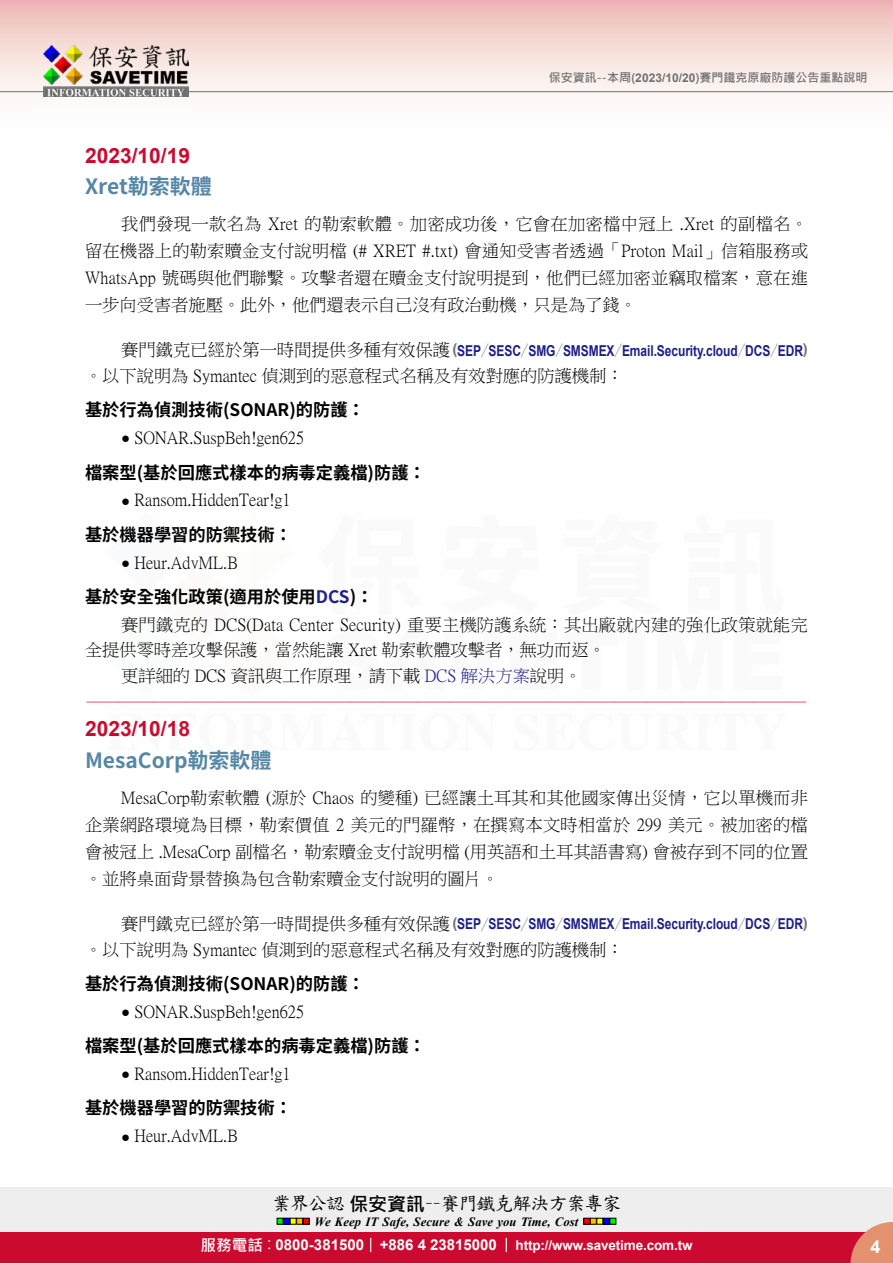
<style>
.page{position:relative;width:893px;height:1263px;background:#fff}
.page>*{position:absolute;margin:0;border:0;box-sizing:border-box;transform-origin:0 0}
.t1{font:700 21px "Arial";color:#cc0a2f}
.t2{font:700 21px "Source Han Sans TW";color:#5687a5}
.t3{font:18.9px "DF Kai Shu SB Estd BF";letter-spacing:-.05em;color:#000}
.t4{font:700 18px "Arial";color:#fff}
.t5{font:17.25px/27px "P Ming Li U";color:#000;text-align:justify}
.t6{font:700 17.25px "Source Han Sans TW";color:#000}
.t7{font:16.5px "DF Kai Shu SB Estd BF";color:#cc0a2f}
.t8{font:700 15px "Arial";letter-spacing:-.005em;color:#1d2088;scale:.8 1}
.t9{font:700 13.5px "Arial";letter-spacing:-.01em;color:#fff}
.t10{font:italic 700 12.6px "Times New Roman";letter-spacing:.005em;color:#000}
.t11{font:700 12px "Microsoft Jheng Hei";color:#727171}
.s1{font-family:"Arial"}
.s2{font-family:"P Ming Li U";font-weight:400;font-size:17.25px;color:#000}
.s3{color:#727171}
.s4{font-family:"Source Han Sans TW";font-weight:800;color:#727171}
.s5{font-family:"Arial";font-size:15px}
.s6{color:#1d2088}
.s7{font-family:"Microsoft Jheng Hei";font-weight:700}
.s8{font-family:"Microsoft Jheng Hei";font-size:15.6px}
.s9{font-family:"Microsoft Jheng Hei";font-weight:400;font-size:15.6px}
.s10{font-size:15px}
</style>
<div class="page">
<div style="left:0;top:1187px;width:893px;height:49px;background:#eee"></div>
<svg style="left:277px;top:1218px;width:32px;height:6px"></svg>
<svg style="left:584px;top:1218px;width:32px;height:6px"></svg>
<div style="left:0;top:1232px;width:893px;height:31px;background:#cc0a2f"></div>
<svg style="left:850px;top:1222px;width:43px;height:41px"></svg>
<svg style="left:370px;top:1238px;width:1px;height:14px"></svg>
<svg style="left:506px;top:1238px;width:1px;height:14px"></svg>
<div style="left:0;top:0;width:893px;height:141px;background:linear-gradient(to bottom,#efc0bb,#fff)"></div>
<hr style="left:0;top:91px;width:893px;height:1px;background:#727171">
<img style="left:44px;top:46px;width:145px;height:51px">
<p class="t11" style="left:549px;top:70px;width:320px">保安資訊--本周(<span class="s1">2023/10/20</span>)賽門鐵克原廠防護公告重點說明</p>
<p class="t1" style="left:85px;top:140px;width:107px">2023/10/19</p>
<p class="t2" style="left:85px;top:175px;width:128px">Xret勒索軟體</p>
<p class="t5" style="left:85px;top:211px;width:725px;text-indent:36px">我們發現一款名為 Xret 的勒索軟體。加密成功後，它會在加密檔中冠上 .Xret 的副檔名。留在機器上的勒索贖金支付說明檔 (# XRET #.txt) 會通知受害者透過「Proton Mail」信箱服務或WhatsApp 號碼與他們聯繫。攻擊者還在贖金支付說明提到，他們已經加密並竊取檔案，意在進一步向受害者施壓。此外，他們還表示自己沒有政治動機，只是為了錢。</p>
<p class="t8" style="left:121px;top:340px;width:860px"><span class="s2">賽門鐵克已經於第一時間提供多種有效保護</span><span class="s3">(</span>SEP<span class="s4">／</span>SESC<span class="s4">／</span>SMG<span class="s4">／</span>SMSMEX<span class="s4">／</span>Email.Security.cloud<span class="s4">／</span>DCS<span class="s4">／</span>EDR<span class="s3">)</span></p>
<p class="t5" style="left:85px;top:362px;width:540px">。以下說明為 Symantec 偵測到的惡意程式名稱及有效對應的防護機制：</p>
<p class="t6" style="left:85px;top:400px;width:281px">基於行為偵測技術(SONAR)的防護：</p>
<p class="t5" style="left:121px;top:424px;width:184px"><span class="s5">●</span> SONAR.SuspBeh!gen625</p>
<p class="t6" style="left:85px;top:462px;width:342px">檔案型(基於回應式樣本的病毒定義檔)防護：</p>
<p class="t5" style="left:121px;top:487px;width:171px"><span class="s5">●</span> Ransom.HiddenTear!g1</p>
<p class="t6" style="left:85px;top:525px;width:209px">基於機器學習的防禦技術：</p>
<p class="t5" style="left:121px;top:549px;width:118px"><span class="s5">●</span> Heur.AdvML.B</p>
<p class="t6" style="left:85px;top:587px;width:290px">基於安全強化政策(適用於使用<span class="s6">DCS</span>)：</p>
<p class="t5" style="left:121px;top:611px;width:688px">賽門鐵克的 DCS(Data Center Security) 重要主機防護系統：其出廠就內建的強化政策就能完</p>
<p class="t5" style="left:85px;top:637px;width:522px">全提供零時差攻擊保護，當然能讓 Xret 勒索軟體攻擊者，無功而返。</p>
<p class="t5" style="left:121px;top:663px;width:462px">更詳細的 DCS 資訊與工作原理，請下載 <span class="s6">DCS 解決方案</span>說明。</p>
<p class="t7" style="left:86px;top:693px;width:723px">-------------------------------------------------------------------------------------------------------------</p>
<p class="t1" style="left:85px;top:714px;width:107px">2023/10/18</p>
<p class="t2" style="left:85px;top:748px;width:188px">MesaCorp勒索軟體</p>
<p class="t5" style="left:85px;top:784px;width:724px;text-indent:36px">MesaCorp勒索軟體 (源於 Chaos 的變種) 已經讓土耳其和其他國家傳出災情，它以單機而非企業網路環境為目標，勒索價值 2 美元的門羅幣，在撰寫本文時相當於 299 美元。被加密的檔會被冠上 .MesaCorp 副檔名，勒索贖金支付說明檔 (用英語和土耳其語書寫) 會被存到不同的位置。並將桌面背景替換為包含勒索贖金支付說明的圖片。</p>
<p class="t8" style="left:121px;top:913px;width:860px"><span class="s2">賽門鐵克已經於第一時間提供多種有效保護</span><span class="s3">(</span>SEP<span class="s4">／</span>SESC<span class="s4">／</span>SMG<span class="s4">／</span>SMSMEX<span class="s4">／</span>Email.Security.cloud<span class="s4">／</span>DCS<span class="s4">／</span>EDR<span class="s3">)</span></p>
<p class="t5" style="left:85px;top:936px;width:540px">。以下說明為 Symantec 偵測到的惡意程式名稱及有效對應的防護機制：</p>
<p class="t6" style="left:85px;top:974px;width:281px">基於行為偵測技術(SONAR)的防護：</p>
<p class="t5" style="left:121px;top:998px;width:184px"><span class="s5">●</span> SONAR.SuspBeh!gen625</p>
<p class="t6" style="left:85px;top:1036px;width:342px">檔案型(基於回應式樣本的病毒定義檔)防護：</p>
<p class="t5" style="left:121px;top:1060px;width:171px"><span class="s5">●</span> Ransom.HiddenTear!g1</p>
<p class="t6" style="left:85px;top:1098px;width:209px">基於機器學習的防禦技術：</p>
<p class="t5" style="left:121px;top:1122px;width:118px"><span class="s5">●</span> Heur.AdvML.B</p>
<p class="t3" style="left:272px;top:1194px;width:351px">業界公認<span class="s7">保安資訊</span>－－賽門鐵克解決方案專家</p>
<p class="t10" style="left:315px;top:1212px;width:265px">We Keep IT Safe, Secure &amp; Save you Time, Cost</p>
<p class="t9" style="left:200px;top:1235px;width:494px"><span class="s8">服務電話</span><span class="s9">：</span><span class="s10">0800-381500 +886 4 23815000</span> http://www.savetime.com.tw</p>
<p class="t4" style="left:870px;top:1234px;width:12px">4</p>
</div>
